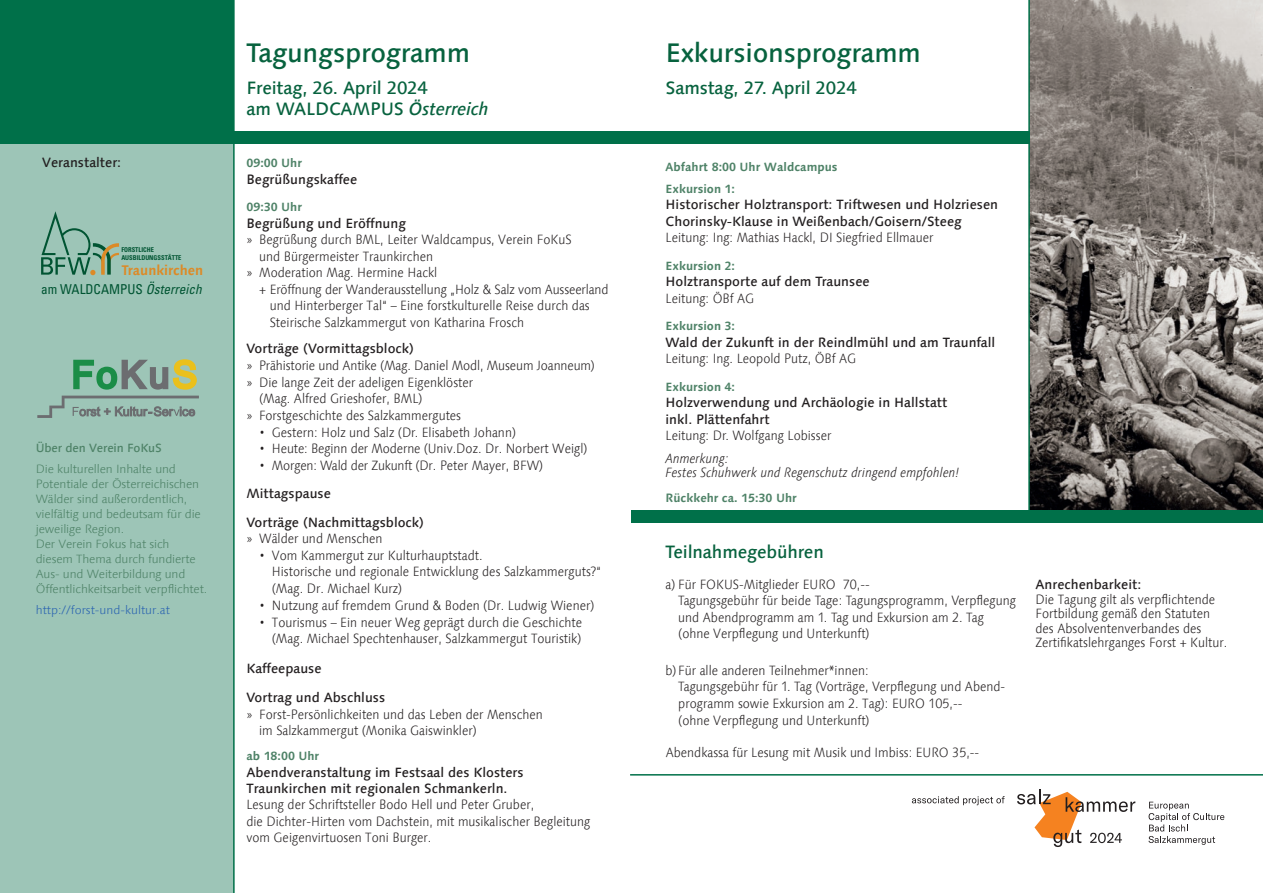
<style>
.page{position:relative;width:1263px;height:893px;background:#fff}
.page>*{position:absolute;margin:0;border:0;box-sizing:border-box;transform-origin:0 0}
.t1{font:500 27px "Linotype Syntax Com";letter-spacing:-.01em;color:#07623e}
.t2{font:500 18px/21px "Linotype Syntax Com";letter-spacing:-.01em;color:#07623e}
.t3{font:700 14.1px "Linotype Syntax Com";color:#dc8a27}
.t4{font:condensed 13.65px "Univers LT Std";color:#005432}
.t5{font:300 13.5px/16.5px "Linotype Syntax Com";color:#231f20;scale:.9 1}
.t6{font:500 13.5px/16.5px "Linotype Syntax Com";color:#231f20}
.t7{font:italic 300 13.5px/14.5px "Linotype Syntax Com";color:#231f20;scale:.9 1}
.t8{font:300 12px/15px "Linotype Syntax Com";letter-spacing:-.01em;color:#4e8267}
.t9{font:700 12px "Linotype Syntax Com";color:#4e8267}
.t10{font:300 12px "Linotype Syntax Com";color:#2c65b1}
.t11{font:500 12px "Linotype Syntax Com";letter-spacing:-.01em;color:#4e8267}
.t12{font:700 condensed 6.6px/7.9px "Univers LT Std";color:#005432}
.s1{font-style:italic}
</style>
<div class="page">
<img style="left:1030px;top:0;width:233px;height:510px">
<div style="left:0;top:0;width:234px;height:893px;background:#9dc5b7"></div>
<div style="left:0;top:0;width:234px;height:144px;background:#007049"></div>
<div style="left:234px;top:131px;width:795px;height:13px;background:#007049"></div>
<hr style="left:233px;top:0;width:2px;height:893px;background:#007049">
<svg style="left:41px;top:211px;width:78px;height:65px"></svg>
<svg style="left:73px;top:359px;width:124px;height:31px"></svg>
<svg style="left:37px;top:396px;width:162px;height:22px"></svg>
<hr style="left:1028px;top:0;width:2px;height:517px;background:#007049">
<div style="left:631px;top:510px;width:632px;height:13px;background:#007049"></div>
<hr style="left:630px;top:774px;width:633px;height:2px;background:#007049">
<svg style="left:1017px;top:790px;width:118px;height:57px"></svg>
<svg style="left:1148px;top:802px;width:76px;height:43px"></svg>
<svg style="left:912px;top:796px;width:92px;height:9px"></svg>
<p class="t6" style="left:42px;top:154px;width:81px">Veranstalter:</p>
<p class="t12" style="left:121px;top:246px;width:62px">FORSTLICHE<br>AUSBILDUNGSSTÄTTE</p>
<p class="t3" style="left:121px;top:261px;width:83px">Traunkirchen</p>
<p class="t4" style="left:41px;top:281px;width:162px">am WALDCAMPUS <span class="s1">Österreich</span></p>
<p class="t11" style="left:36px;top:440px;width:127px">Über den Verein FoKuS</p>
<p class="t8" style="left:36px;top:461px;width:173px">Die kulturellen Inhalte und<br>Potentiale der Österreichischen<br>Wälder sind außerordentlich, vielfältig und bedeutsam für die jeweilige Region.<br>Der Verein Fokus hat sich diesem Thema durch fundierte<br>Aus- und Weiterbildung und<br>Öffentlichkeitsarbeit verpflichtet.</p>
<p class="t10" style="left:36px;top:602px;width:136px">http://forst-und-kultur.at</p>
<h1 class="t1" style="left:247px;top:36px;width:225px">Tagungsprogramm</h1>
<h2 class="t2" style="left:247px;top:77px;width:244px">Freitag, 26. April 2024<br>am WALDCAMPUS <span class="s1">Österreich</span></h2>
<p class="t9" style="left:246px;top:155px;width:57px">09:00 Uhr</p>
<p class="t6" style="left:246px;top:170px;width:112px">Begrüßungskaffee</p>
<p class="t9" style="left:246px;top:199px;width:57px">09:30 Uhr</p>
<p class="t6" style="left:246px;top:215px;width:161px">Begrüßung und Eröffnung</p>
<p class="t5" style="left:246px;top:231px;width:363px">» Begrüßung durch BML, Leiter Waldcampus, Verein FoKuS</p>
<p class="t5" style="left:259px;top:248px;width:195px">und Bürgermeister Traunkirchen</p>
<p class="t5" style="left:246px;top:264px;width:214px">» Moderation Mag. Hermine Hackl</p>
<p class="t5" style="left:259px;top:281px;width:390px">+ Eröffnung der Wanderausstellung „Holz &amp; Salz vom Ausseerland</p>
<p class="t5" style="left:270px;top:297px;width:357px">und Hinterberger Tal“ – Eine forstkulturelle Reise durch das</p>
<p class="t5" style="left:270px;top:314px;width:284px">Steirische Salzkammergut von Katharina Frosch</p>
<p class="t6" style="left:246px;top:340px;width:169px">Vorträge (Vormittagsblock)</p>
<p class="t5" style="left:246px;top:357px;width:389px">» Prähistorie und Antike (Mag. Daniel Modl, Museum Joanneum)</p>
<p class="t5" style="left:259px;top:374px;width:239px">Die lange Zeit der adeligen Eigenklöster (Mag. Alfred Grieshofer, BML)</p>
<p class="t5" style="left:259px;top:424px;width:287px">• Gestern: Holz und Salz (Dr. Elisabeth Johann)</p>
<p class="t5" style="left:259px;top:440px;width:366px">• Heute: Beginn der Moderne (Univ.Doz. Dr. Norbert Weigl)</p>
<p class="t5" style="left:259px;top:457px;width:317px">• Morgen: Wald der Zukunft (Dr. Peter Mayer, BFW)</p>
<p class="t6" style="left:246px;top:485px;width:86px">Mittagspause</p>
<p class="t5" style="left:246px;top:374px;width:8px">»</p>
<p class="t5" style="left:259px;top:407px;width:226px">Forstgeschichte des Salzkammergutes</p>
<p class="t5" style="left:246px;top:407px;width:8px">»</p>
<p class="t6" style="left:246px;top:513px;width:179px">Vorträge (Nachmittagsblock)</p>
<p class="t5" style="left:246px;top:530px;width:153px">» Wälder und Menschen</p>
<p class="t5" style="left:272px;top:547px;width:367px;text-indent:-13px">• Vom Kammergut zur Kulturhauptstadt.<br>Historische und regionale Entwicklung des Salzkammerguts?“ (Mag. Dr. Michael Kurz)</p>
<p class="t5" style="left:259px;top:597px;width:374px">• Nutzung auf fremdem Grund &amp; Boden (Dr. Ludwig Wiener)</p>
<p class="t5" style="left:259px;top:614px;width:360px;text-align:right">• Tourismus – Ein neuer Weg geprägt durch die Geschichte (Mag. Michael Spechtenhauser, Salzkammergut Touristik)</p>
<p class="t6" style="left:246px;top:653px;width:140px;line-height:29.7px">Kaffeepause<br>Vortrag und Abschluss</p>
<p class="t5" style="left:259px;top:706px;width:317px;text-indent:-13px">» Forst-Persönlichkeiten und das Leben der Menschen im Salzkammergut (Monika Gaiswinkler)</p>
<p class="t9" style="left:246px;top:748px;width:74px">ab 18:00 Uhr</p>
<p class="t6" style="left:246px;top:764px;width:279px">Abendveranstaltung im Festsaal des Klosters<br>Traunkirchen mit regionalen Schmankerln.</p>
<p class="t5" style="left:246px;top:797px;width:384px">Lesung der Schriftsteller Bodo Hell und Peter Gruber,<br>die Dichter-Hirten vom Dachstein, mit musikalischer Begleitung vom Geigenvirtuosen Toni Burger.</p>
<h1 class="t1" style="left:665px;top:36px;width:257px">Exkursionsprogramm</h1>
<h2 class="t2" style="left:665px;top:77px;width:193px">Samstag, 27. April 2024</h2>
<p class="t9" style="left:665px;top:159px;width:174px">Abfahrt 8:00 Uhr Waldcampus</p>
<p class="t9" style="left:665px;top:181px;width:71px">Exkursion 1:</p>
<p class="t6" style="left:665px;top:196px;width:334px">Historischer Holztransport: Triftwesen und Holzriesen<br>Chorinsky-Klause in Weißenbach/Goisern/Steeg</p>
<p class="t5" style="left:665px;top:229px;width:299px">Leitung: Ing: Mathias Hackl, DI Siegfried Ellmauer</p>
<p class="t9" style="left:665px;top:258px;width:71px">Exkursion 2:</p>
<p class="t6" style="left:665px;top:273px;width:206px">Holztransporte auf dem Traunsee</p>
<p class="t5" style="left:665px;top:290px;width:100px">Leitung: ÖBf AG</p>
<p class="t9" style="left:665px;top:318px;width:71px">Exkursion 3:</p>
<p class="t6" style="left:665px;top:333px;width:331px">Wald der Zukunft in der Reindlmühl und am Traunfall</p>
<p class="t5" style="left:665px;top:350px;width:213px">Leitung: Ing. Leopold Putz, ÖBf AG</p>
<p class="t9" style="left:665px;top:379px;width:71px">Exkursion 4:</p>
<p class="t6" style="left:665px;top:394px;width:283px">Holzverwendung und Archäologie in Hallstatt inkl. Plättenfahrt</p>
<p class="t5" style="left:665px;top:427px;width:186px">Leitung: Dr. Wolfgang Lobisser</p>
<p class="t7" style="left:665px;top:451px;width:328px">Anmerkung:<br>Festes Schuhwerk und Regenschutz dringend empfohlen!</p>
<p class="t9" style="left:665px;top:490px;width:133px">Rückkehr ca. 15:30 Uhr</p>
<h2 class="t2" style="left:665px;top:541px;width:160px">Teilnahmegebühren</h2>
<p class="t5" style="left:678px;top:576px;width:377px;text-indent:-13px">a) Für FOKUS-Mitglieder EURO 70,--<br>Tagungsgebühr für beide Tage: Tagungsprogramm, Verpflegung und Abendprogramm am 1. Tag und Exkursion am 2. Tag (ohne Verpflegung und Unterkunft)</p>
<p class="t5" style="left:678px;top:662px;width:365px;text-indent:-13px">b) Für alle anderen Teilnehmer*innen:<br>Tagungsgebühr für 1. Tag (Vorträge, Verpflegung und Abend&shy;programm sowie Exkursion am 2. Tag): EURO 105,--</p>
<p class="t5" style="left:678px;top:712px;width:214px">(ohne Verpflegung und Unterkunft)</p>
<p class="t5" style="left:666px;top:744px;width:350px">Abendkassa für Lesung mit Musik und Imbiss: EURO 35,--</p>
<p class="t6" style="left:1035px;top:576px;width:107px">Anrechenbarkeit:</p>
<p class="t5" style="left:1035px;top:592px;width:215px;line-height:14.5px">Die Tagung gilt als verpflichtende Fortbildung gemäß den Statuten des Absolventenverbandes des Zertifikatslehrganges Forst + Kultur.</p>
</div>
